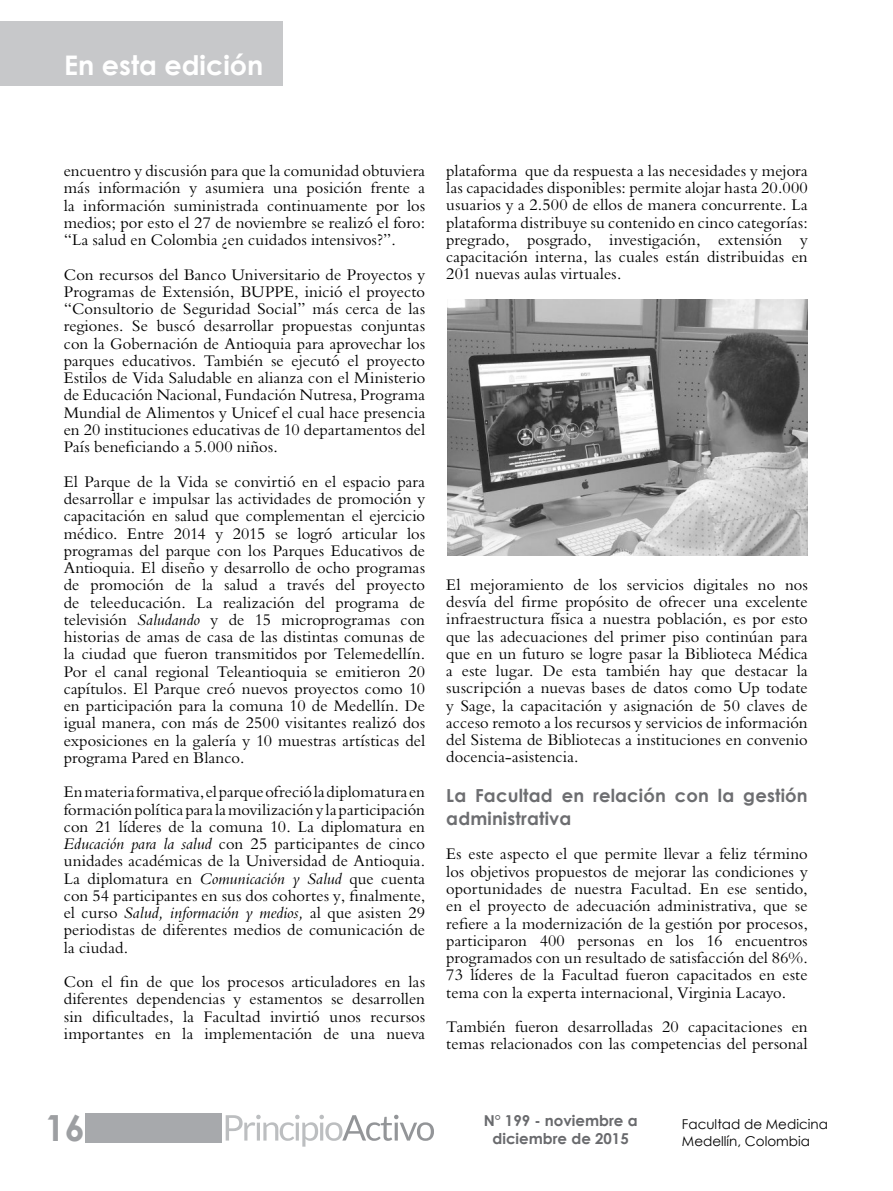
<style>
.page{position:relative;width:893px;height:1191px;background:#fff}
.page>*{position:absolute;margin:0;border:0;box-sizing:border-box;transform-origin:0 0}
.t1{font:700 36px "Century Gothic";color:#9d9fa2}
.t2{font:700 27px "Century Gothic";color:#fff}
.t3{font:700 18px/22.5px "Century Gothic";letter-spacing:.01em;color:#6d6e71}
.t4{font:15.75px/17.2px "Bergamo Std";letter-spacing:.01em;color:#000;text-align:justify}
.t5{font:700 15px "Century Gothic";color:#696a6d}
.t6{font:13.5px/16.2px "Century Gothic";color:#000}
.s1{font-style:italic}
</style>
<div class="page">
<svg style="left:226px;top:1114px;width:208px;height:32px"></svg>
<div style="left:85px;top:1113px;width:137px;height:30px;background:#a7a9ac"></div>
<img style="left:448px;top:299px;width:359px;height:256px">
<div style="left:0;top:21px;width:282px;height:65px;background:#c7c8ca"></div>
<h2 class="t2" style="left:64px;top:45px;width:201px">En esta edición</h2>
<p class="t4" style="left:64px;top:162px;width:363px">encuentro y discusión para que la comunidad obtuviera más información y asumiera una posición frente a la información suministrada continuamente por los medios; por esto el 27 de noviembre se realizó el foro: “La salud en Colombia ¿en cuidados intensivos?”.</p>
<p class="t4" style="left:64px;top:266px;width:363px">Con recursos del Banco Universitario de Proyectos y Programas de Extensión, BUPPE, inició el proyecto “Consultorio de Seguridad Social” más cerca de las regiones. Se buscó desarrollar propuestas conjuntas con la Gobernación de Antioquia para aprovechar los parques educativos. También se ejecutó el proyecto Estilos de Vida Saludable en alianza con el Ministerio de Educación Nacional, Fundación Nutresa, Programa Mundial de Alimentos y Unicef el cual hace presencia en 20 instituciones educativas de 10 departamentos del País beneficiando a 5.000 niños.</p>
<p class="t4" style="left:64px;top:473px;width:363px">El Parque de la Vida se convirtió en el espacio para desarrollar e impulsar las actividades de promoción y capacitación en salud que complementan el ejercicio médico. Entre 2014 y 2015 se logró articular los programas del parque con los Parques Educativos de Antioquia. El diseño y desarrollo de ocho programas de promoción de la salud a través del proyecto de teleeducación. La realización del programa de televisión <span class="s1">Saludando</span> y de 15 microprogramas con historias de amas de casa de las distintas comunas de la ciudad que fueron transmitidos por Telemedellín.<br>Por el canal regional Teleantioquia se emitieron 20 capítulos. El Parque creó nuevos proyectos como 10 en participación para la comuna 10 de Medellín. De igual manera, con más de 2500 visitantes realizó dos exposiciones en la galería y 10 muestras artísticas del programa Pared en Blanco.</p>
<p class="t4" style="left:64px;top:783px;width:363px">En materia formativa, el parque ofreció la diplomatura en formación política para la movilización y la participación con 21 líderes de la comuna 10. La diplomatura en <span class="s1">Educación para la salud</span> con 25 participantes de cinco unidades académicas de la Universidad de Antioquia.<br>La diplomatura en <span class="s1">Comunicación y Salud</span> que cuenta con 54 participantes en sus dos cohortes y, finalmente, el curso <span class="s1">Salud, información y medios,</span> al que asisten 29 periodistas de diferentes medios de comunicación de la ciudad.</p>
<p class="t4" style="left:64px;top:973px;width:363px">Con el fin de que los procesos articuladores en las diferentes dependencias y estamentos se desarrollen sin dificultades, la Facultad invirtió unos recursos importantes en la implementación de una nueva</p>
<p class="t4" style="left:446px;top:162px;width:363px">plataforma que da respuesta a las necesidades y mejora las capacidades disponibles: permite alojar hasta 20.000 usuarios y a 2.500 de ellos de manera concurrente. La plataforma distribuye su contenido en cinco categorías: pregrado, posgrado, investigación, extensión y capacitación interna, las cuales están distribuidas en 201 nuevas aulas virtuales.</p>
<p class="t4" style="left:446px;top:576px;width:363px">El mejoramiento de los servicios digitales no nos desvía del firme propósito de ofrecer una excelente infraestructura física a nuestra población, es por esto que las adecuaciones del primer piso continúan para que en un futuro se logre pasar la Biblioteca Médica a este lugar. De esta también hay que destacar la suscripción a nuevas bases de datos como Up todate y Sage, la capacitación y asignación de 50 claves de acceso remoto a los recursos y servicios de información del Sistema de Bibliotecas a instituciones en convenio docencia-asistencia.</p>
<p class="t3" style="left:446px;top:784px;width:363px">La Facultad en relación con la gestión administrativa</p>
<p class="t4" style="left:446px;top:845px;width:363px">Es este aspecto el que permite llevar a feliz término los objetivos propuestos de mejorar las condiciones y oportunidades de nuestra Facultad. En ese sentido, en el proyecto de adecuación administrativa, que se refiere a la modernización de la gestión por procesos, participaron 400 personas en los 16 encuentros programados con un resultado de satisfacción del 86%.<br>73 líderes de la Facultad fueron capacitados en este tema con la experta internacional, Virginia Lacayo.</p>
<p class="t4" style="left:446px;top:1018px;width:363px">También fueron desarrolladas 20 capacitaciones en temas relacionados con las competencias del personal</p>
<h1 class="t1" style="left:45px;top:1100px;width:42px">16</h1>
<p class="t5" style="left:484px;top:1109px;width:155px">N° 199 - noviembre a</p>
<p class="t5" style="left:492px;top:1127px;width:138px">diciembre de 2015</p>
<p class="t6" style="left:682px;top:1116px;width:147px">Facultad de Medicina<br>Medellín, Colombia</p>
</div>
